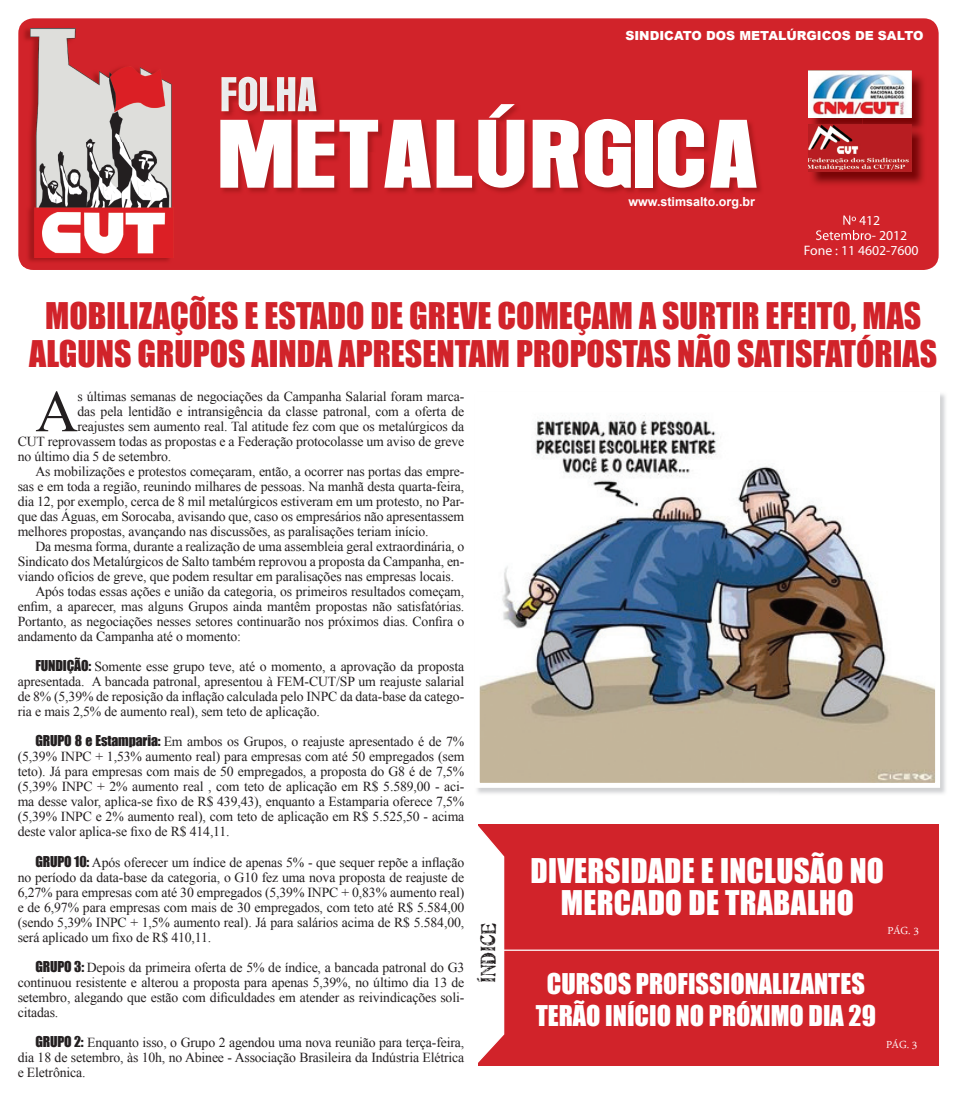
<style>
.page{position:relative;width:957px;height:1099px;background:#fff}
.page>*{position:absolute;margin:0;border:0;box-sizing:border-box;transform-origin:0 0}
.t1{font:84.88px "Arroyo";color:#fff;scale:1.23 1}
.t2{font:59px "Times New Roman";color:#231f20}
.t3{font:33.75px/37.5px "Impact";color:#d1232a;text-align:center}
.t4{font:31.25px/32.5px "Impact";letter-spacing:.01em;color:#fff;text-align:center}
.t5{font:26.25px/31.5px "Impact";color:#fff;text-align:center}
.t6{font:500 20.88px "Artistamp";color:#231f20}
.t7{font:15px "Arabic Typesetting";color:#fff}
.t8{font:13.75px/15px "Times New Roman";letter-spacing:-.01em;color:#231f20;text-align:justify}
.t9{font:13.75px/15px "Myriad Pro";color:#fff;text-align:center}
.t10{font:900 12.5px "Arial";color:#fff}
.t11{font:700 12.5px "Arial";color:#fff}
.s1{font-family:"Impact"}
</style>
<div class="page">
<div style="left:478px;top:824px;width:461px;height:242px;background:#d1232a"></div>
<div style="left:18px;top:18px;width:920px;height:252px;background:#d1232a;border-radius:15px"></div>
<svg style="left:478px;top:825px;width:27px;height:238px;background:#f7ddde"></svg>
<img style="left:21px;top:257px;width:152px;height:10px">
<img style="left:24px;top:28px;width:149px;height:229px">
<img style="left:246px;top:76px;width:74px;height:28px">
<img style="left:221px;top:77px;width:95px;height:27px">
<img style="left:221px;top:104px;width:588px;height:89px">
<img style="left:843px;top:215px;width:19px;height:10px">
<img style="left:816px;top:230px;width:46px;height:9px">
<img style="left:221px;top:104px;width:95px;height:7px">
<img style="left:862px;top:73px;width:62px;height:53px">
<img style="left:809px;top:118px;width:53px;height:67px">
<img style="left:808px;top:71px;width:103px;height:47px">
<img style="left:862px;top:126px;width:62px;height:59px">
<img style="left:808px;top:125px;width:103px;height:46px">
<img style="left:477px;top:394px;width:469px;height:400px">
<img style="left:481px;top:398px;width:453px;height:383px">
<div style="left:475px;top:392px;width:465px;height:395px;border:5px solid #fff"></div>
<hr style="left:502px;top:949px;width:437px;height:1px;background:#fff">
<p class="t10" style="left:625px;top:26px;width:299px">SINDICATO DOS METALÚRGICOS DE SALTO</p>
<h1 class="t1" style="left:220px;top:94px;width:442px">METALÚRGICA</h1>
<p class="t11" style="left:628px;top:193px;width:128px">www.stimsalto.org.br</p>
<p class="t9" style="left:804px;top:212px;width:116px">Nº 412<br>Setembro- 2012<br>Fone : 11 4602-7600</p>
<h3 class="t3" style="left:29px;top:296px;width:909px">MOBILIZAÇÕES E ESTADO DE GREVE COMEÇAM A SURTIR EFEITO, MAS<br>ALGUNS GRUPOS AINDA APRESENTAM PROPOSTAS NÃO SATISFATÓRIAS</h3>
<h2 class="t2" style="left:35px;top:372px;width:44px">A</h2>
<p class="t8" style="left:77px;top:389px;width:388px">s últimas semanas de negociações da Campanha Salarial foram marca-</p>
<p class="t8" style="left:77px;top:404px;width:388px">das pela lentidão e intransigência da classe patronal, com a oferta de</p>
<p class="t8" style="left:77px;top:419px;width:388px">reajustes sem aumento real. Tal atitude fez com que os metalúrgicos da</p>
<p class="t8" style="left:18px;top:434px;width:448px">CUT reprovassem todas as propostas e a Federação protocolasse um aviso de greve</p>
<p class="t8" style="left:18px;top:449px;width:155px">no último dia 5 de setembro.</p>
<p class="t8" style="left:35px;top:464px;width:430px">As mobilizações e protestos começaram, então, a ocorrer nas portas das empre-</p>
<p class="t8" style="left:18px;top:479px;width:448px">sas e em toda a região, reunindo milhares de pessoas. Na manhã desta quarta-feira,</p>
<p class="t8" style="left:18px;top:494px;width:448px">dia 12, por exemplo, cerca de 8 mil metalúrgicos estiveram em um protesto, no Par-</p>
<p class="t8" style="left:18px;top:509px;width:448px">que das Águas, em Sorocaba, avisando que, caso os empresários não apresentassem</p>
<p class="t8" style="left:18px;top:524px;width:412px">melhores propostas, avançando nas discussões, as paralisações teriam início.</p>
<p class="t8" style="left:35px;top:539px;width:430px">Da mesma forma, durante a realização de uma assembleia geral extraordinária, o</p>
<p class="t8" style="left:18px;top:554px;width:448px">Sindicato dos Metalúrgicos de Salto também reprovou a proposta da Campanha, en-</p>
<p class="t8" style="left:18px;top:569px;width:438px">viando ofícios de greve, que podem resultar em paralisações nas empresas locais.</p>
<p class="t8" style="left:35px;top:584px;width:430px">Após todas essas ações e união da categoria, os primeiros resultados começam,</p>
<p class="t8" style="left:18px;top:599px;width:448px">enfim, a aparecer, mas alguns Grupos ainda mantêm propostas não satisfatórias.</p>
<p class="t8" style="left:18px;top:614px;width:448px">Portanto, as negociações nesses setores continuarão nos próximos dias. Confira o</p>
<p class="t8" style="left:18px;top:629px;width:225px">andamento da Campanha até o momento:</p>
<p class="t8" style="left:18px;top:659px;width:448px;text-indent:18px"><span class="s1">FUNDIÇÃO:</span> Somente esse grupo teve, até o momento, a aprovação da proposta apresentada. A bancada patronal, apresentou à FEM-CUT/SP um reajuste salarial de 8% (5,39% de reposição da inflação calculada pelo INPC da data-base da catego&shy;ria e mais 2,5% de aumento real), sem teto de aplicação.</p>
<p class="t8" style="left:18px;top:734px;width:448px;text-indent:18px"><span class="s1">GRUPO 8 e Estamparia:</span> Em ambos os Grupos, o reajuste apresentado é de 7% (5,39% INPC + 1,53% aumento real) para empresas com até 50 empregados (sem teto). Já para empresas com mais de 50 empregados, a proposta do G8 é de 7,5% (5,39% INPC + 2% aumento real , com teto de aplicação em R$ 5.589,00 - aci&shy;ma desse valor, aplica-se fixo de R$ 439,43), enquanto a Estamparia oferece 7,5% (5,39% INPC e 2% aumento real), com teto de aplicação em R$ 5.525,50 - acima deste valor aplica-se fixo de R$ 414,11.</p>
<p class="t8" style="left:18px;top:854px;width:448px;text-indent:18px"><span class="s1">GRUPO 10:</span> Após oferecer um índice de apenas 5% - que sequer repõe a inflação no período da data-base da categoria, o G10 fez uma nova proposta de reajuste de 6,27% para empresas com até 30 empregados (5,39% INPC + 0,83% aumento real) e de 6,97% para empresas com mais de 30 empregados, com teto até R$ 5.584,00 (sendo 5,39% INPC + 1,5% aumento real). Já para salários acima de R$ 5.584,00, será aplicado um fixo de R$ 410,11.</p>
<p class="t8" style="left:18px;top:959px;width:448px;text-indent:18px"><span class="s1">GRUPO 3:</span> Depois da primeira oferta de 5% de índice, a bancada patronal do G3 continuou resistente e alterou a proposta para apenas 5,39%, no último dia 13 de setembro, alegando que estão com dificuldades em atender as reivindicações soli&shy;citadas.</p>
<p class="t8" style="left:18px;top:1034px;width:448px;text-indent:18px"><span class="s1">GRUPO 2:</span> Enquanto isso, o Grupo 2 agendou uma nova reunião para terça-feira, dia 18 de setembro, às 10h, no Abinee - Associação Brasileira da Indústria Elétrica e Eletrônica.</p>
<h3 class="t6" style="left:476px;top:983px;width:62px;rotate:-90deg">ÍNDICE</h3>
<h3 class="t4" style="left:530px;top:853px;width:355px">DIVERSIDADE E INCLUSÃO NO<br>MERCADO DE TRABALHO</h3>
<p class="t7" style="left:887px;top:922px;width:33px">PÁG. 3</p>
<h3 class="t5" style="left:536px;top:967px;width:342px">CURSOS PROFISSIONALIZANTES<br>TERÃO INÍCIO NO PRÓXIMO DIA 29</h3>
<p class="t7" style="left:886px;top:1037px;width:33px">PÁG. 3</p>
</div>
